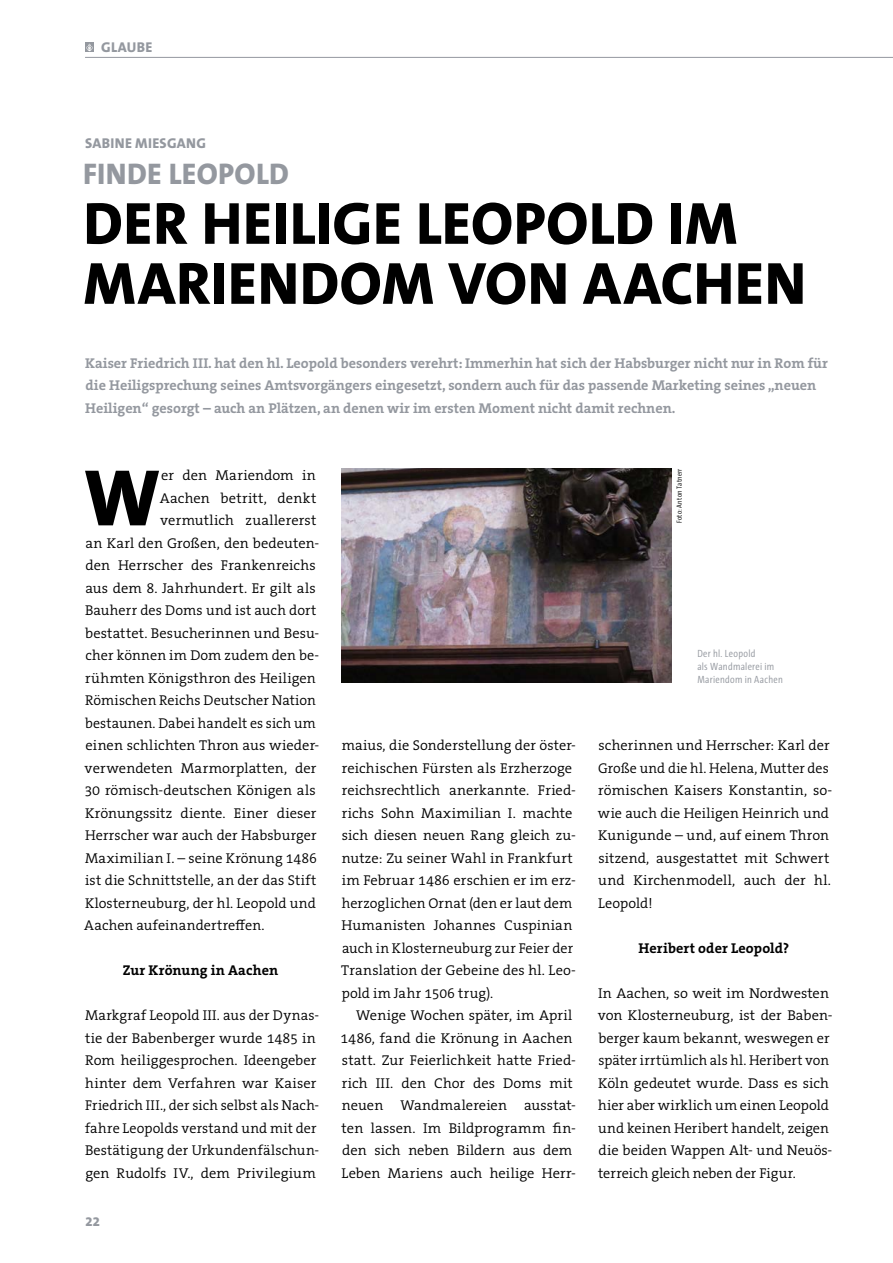
<style>
.page{position:relative;width:893px;height:1263px;background:#fff}
.page>*{position:absolute;margin:0;border:0;box-sizing:border-box;transform-origin:0 0}
.WIS_Fließtext{font:800 80.85px "The Sans B W8";color:#000}
.WIS_Headline{font:800 60px/60px "The Sans B W8";letter-spacing:.005em;color:#000}
.WIS_Headline-2{font:800 30px "The Sans B W8";letter-spacing:.01em;color:#94989f}
.WIS_Fließtext-2{font:300 14.25px/22.5px "The Serif B W4";letter-spacing:.005em;color:#000}
.WIS_Einleitung{font:700 14.25px/22.5px "The Serif B W7";color:#94989f}
.WIS_Fließtext-3{font:700 14.25px "The Serif B W7";letter-spacing:.01em;color:#000}
.WIS_Headline-3{font:800 14.25px "The Sans B W8";letter-spacing:.025em;color:#94989f}
.WIS_Bildunterschriften_Impressum{font:300 10.5px/13.2px "The Sans Cd LF4";letter-spacing:.03em;color:#94989f}
.WIS_Fließtext-4{font:300 7.5px "The Sans Cd LF4";letter-spacing:.035em;color:#000}
</style>
<div class="page">
<hr style="left:85px;top:57px;width:808px;height:1px;background:#94989f">
<div style="left:85px;top:43px;width:9px;height:9px;background:#94989f"></div>
<svg style="left:86px;top:44px;width:7px;height:7px"></svg>
<img style="left:342px;top:468px;width:330px;height:215px">
<p class="WIS_Headline-3" style="left:101px;top:38px;width:53px">GLAUBE</p>
<p class="WIS_Headline-3" style="left:85px;top:134px;width:122px">SABINE MIESGANG</p>
<p class="WIS_Headline-2" style="left:83px;top:154px;width:207px">FINDE LEOPOLD</p>
<p class="WIS_Headline" style="left:83px;top:194px;width:724px">DER HEILIGE LEOPOLD IM<br>MARIENDOM VON AACHEN</p>
<p class="WIS_Einleitung" style="left:85px;top:352px;width:744px">Kaiser Friedrich III. hat den hl. Leopold besonders verehrt: Immerhin hat sich der Habsburger nicht nur in Rom für die Heiligsprechung seines Amtsvorgängers eingesetzt, sondern auch für das passende Marketing seines „neuen<br>Heiligen“ gesorgt – auch an Plätzen, an denen wir im ersten Moment nicht damit rechnen.</p>
<p class="WIS_Fließtext" style="left:84px;top:446px;width:78px">W</p>
<p class="WIS_Fließtext-2" style="left:161px;top:464px;width:156px">er den Mariendom in</p>
<p class="WIS_Fließtext-2" style="left:160px;top:487px;width:158px">Aachen betritt, denkt</p>
<p class="WIS_Fließtext-2" style="left:160px;top:509px;width:158px">vermutlich zuallererst</p>
<p class="WIS_Fließtext-2" style="left:85px;top:532px;width:235px">an Karl den Großen, den bedeuten-</p>
<p class="WIS_Fließtext-2" style="left:86px;top:554px;width:232px">den Herrscher des Frankenreichs</p>
<p class="WIS_Fließtext-2" style="left:85px;top:577px;width:232px">aus dem 8. Jahrhundert. Er gilt als</p>
<p class="WIS_Fließtext-2" style="left:85px;top:599px;width:233px">Bauherr des Doms und ist auch dort</p>
<p class="WIS_Fließtext-2" style="left:85px;top:622px;width:236px">bestattet. Besucherinnen und Besu-</p>
<p class="WIS_Fließtext-2" style="left:86px;top:644px;width:235px">cher können im Dom zudem den be-</p>
<p class="WIS_Fließtext-2" style="left:85px;top:667px;width:232px">rühmten Königsthron des Heiligen</p>
<p class="WIS_Fließtext-2" style="left:85px;top:689px;width:232px">Römischen Reichs Deutscher Nation</p>
<p class="WIS_Fließtext-2" style="left:85px;top:712px;width:232px">bestaunen. Dabei handelt es sich um</p>
<p class="WIS_Fließtext-2" style="left:86px;top:734px;width:235px">einen schlichten Thron aus wieder-</p>
<p class="WIS_Fließtext-2" style="left:85px;top:757px;width:233px">verwendeten Marmorplatten, der</p>
<p class="WIS_Fließtext-2" style="left:84px;top:779px;width:233px">30 römisch-deutschen Königen als</p>
<p class="WIS_Fließtext-2" style="left:85px;top:802px;width:233px">Krönungssitz diente. Einer dieser</p>
<p class="WIS_Fließtext-2" style="left:85px;top:824px;width:233px">Herrscher war auch der Habsburger</p>
<p class="WIS_Fließtext-2" style="left:85px;top:847px;width:233px">Maximilian I. – seine Krönung 1486</p>
<p class="WIS_Fließtext-2" style="left:85px;top:869px;width:233px">ist die Schnittstelle, an der das Stift</p>
<p class="WIS_Fließtext-2" style="left:85px;top:892px;width:232px">Klosterneuburg, der hl. Leopold und</p>
<p class="WIS_Fließtext-2" style="left:84px;top:914px;width:182px">Aachen aufeinandertreffen.</p>
<p class="WIS_Fließtext-3" style="left:123px;top:961px;width:157px">Zur Krönung in Aachen</p>
<p class="WIS_Fließtext-2" style="left:85px;top:1004px;width:236px">Markgraf Leopold III. aus der Dynas&shy;tie der Babenberger wurde 1485 in Rom heiliggesprochen. Ideengeber hinter dem Verfahren war Kaiser Friedrich III., der sich selbst als Nach&shy;fahre Leopolds verstand und mit der Bestätigung der Urkundenfälschun&shy;gen Rudolfs IV., dem Privilegium</p>
<p class="WIS_Headline-3" style="left:85px;top:1212px;width:17px">22</p>
<p class="WIS_Fließtext-4" style="left:674px;top:523px;width:56px;rotate:-90deg">Foto: Anton Tatnerr</p>
<p class="WIS_Bildunterschriften_Impressum" style="left:697px;top:646px;width:87px">Der hl. Leopold<br>als Wandmalerei im<br>Mariendom in Aachen</p>
<p class="WIS_Fließtext-2" style="left:341px;top:734px;width:236px">maius, die Sonderstellung der öster&shy;reichischen Fürsten als Erzherzoge reichsrechtlich anerkannte. Fried&shy;richs Sohn Maximilian I. machte sich diesen neuen Rang gleich zu&shy;nutze: Zu seiner Wahl in Frankfurt im Februar 1486 erschien er im erz&shy;herzoglichen Ornat (den er laut dem Humanisten Johannes Cuspinian auch in Klosterneuburg zur Feier der Translation der Gebeine des hl. Leo&shy;pold im Jahr 1506 trug).</p>
<p class="WIS_Fließtext-2" style="left:340px;top:1004px;width:237px;text-indent:16px">Wenige Wochen später, im April<br>1486, fand die Krönung in Aachen statt. Zur Feierlichkeit hatte Fried&shy;rich III. den Chor des Doms mit neuen Wandmalereien ausstat&shy;ten lassen. Im Bildprogramm fin&shy;den sich neben Bildern aus dem<br>Leben Mariens auch heilige Herr-</p>
<p class="WIS_Fließtext-2" style="left:598px;top:734px;width:236px">scherinnen und Herrscher: Karl der<br>Große und die hl. Helena, Mutter des römischen Kaisers Konstantin, so&shy;wie auch die Heiligen Heinrich und<br>Kunigunde – und, auf einem Thron sitzend, ausgestattet mit Schwert und Kirchenmodell, auch der hl.<br>Leopold!</p>
<p class="WIS_Fließtext-3" style="left:639px;top:939px;width:152px">Heribert oder Leopold?</p>
<p class="WIS_Fließtext-2" style="left:598px;top:982px;width:236px">In Aachen, so weit im Nordwesten von Klosterneuburg, ist der Baben&shy;berger kaum bekannt, weswegen er später irrtümlich als hl. Heribert von Köln gedeutet wurde. Dass es sich hier aber wirklich um einen Leopold und keinen Heribert handelt, zeigen die beiden Wappen Alt- und Neuös&shy;terreich gleich neben der Figur.</p>
</div>
